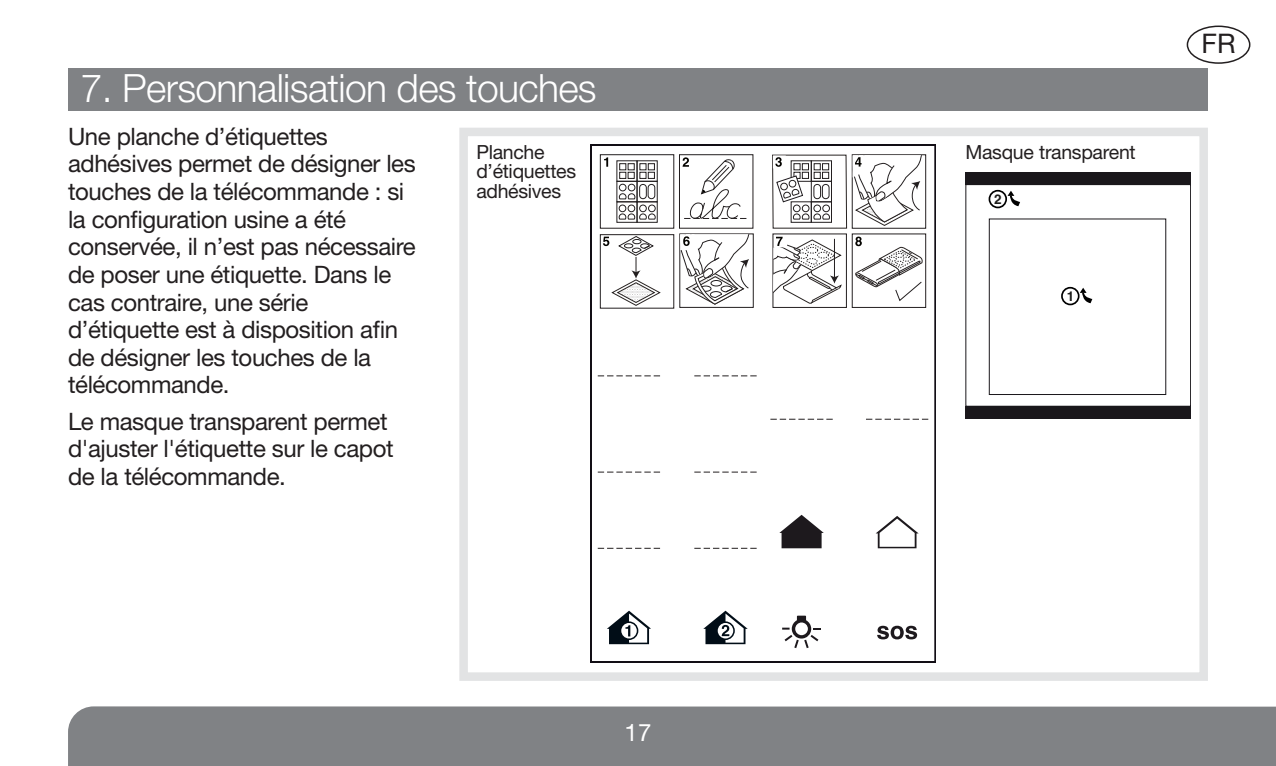
<style>
.page{position:relative;width:1276px;height:766px;background:#fff}
.page>*{position:absolute;margin:0;border:0;box-sizing:border-box;transform-origin:0 0}
.t1{font:300 39px "+TBWAUP Helvetica Neue LT Com";letter-spacing:-.015em;color:#fff}
.t2{font:27px "+CUKUHV Helvetica Neue LT Com";color:#231f20}
.t3{font:24px/27.6px "+CUKUHV Helvetica Neue LT Com";letter-spacing:-.015em;color:#231f20}
.t4{font:24px "+CUKUHV Helvetica Neue LT Com";color:#fff}
.t5{font:19.5px/19.5px "+CUKUHV Helvetica Neue LT Com";letter-spacing:-.015em;color:#231f20}
.t6{font:700 13.5px "+QXKWDV Helvetica";color:#1d1d1b}
</style>
<div class="page">
<div style="left:1186px;top:26px;width:64px;height:38px;border:3px solid #231f20;border-radius:50%"></div>
<div style="left:68px;top:706px;width:1208px;height:59px;background:#808285"></div>
<div style="left:68px;top:68px;width:1140px;height:43px;background:#808285"></div>
<div style="left:459px;top:128px;width:749px;height:552px;border:9px solid #e2e3e4"></div>
<div style="left:772px;top:155px;width:75px;height:73px;border:1px solid #272221"></div>
<svg style="left:779px;top:514px;width:45px;height:34px"></svg>
<svg style="left:875px;top:516px;width:43px;height:32px"></svg>
<svg style="left:782px;top:615px;width:39px;height:33px"></svg>
<svg style="left:877px;top:625px;width:40px;height:14px"></svg>
<svg style="left:607px;top:610px;width:44px;height:34px"></svg>
<svg style="left:703px;top:610px;width:44px;height:34px"></svg>
<div style="left:679px;top:154px;width:74px;height:74px;border:1px solid #231f20"></div>
<div style="left:600px;top:154px;width:74px;height:74px;border:1px solid #231f20"></div>
<svg style="left:604px;top:157px;width:4px;height:10px"></svg>
<svg style="left:616px;top:160px;width:42px;height:63px"></svg>
<svg style="left:680px;top:234px;width:73px;height:71px"></svg>
<div style="left:600px;top:234px;width:74px;height:74px;border:1px solid #231f20"></div>
<svg style="left:603px;top:236px;width:57px;height:70px"></svg>
<div style="left:852px;top:154px;width:74px;height:74px;border:1px solid #231f20"></div>
<svg style="left:773px;top:237px;width:69px;height:67px"></svg>
<svg style="left:852px;top:155px;width:70px;height:71px"></svg>
<div style="left:852px;top:233px;width:74px;height:75px;border:1px solid #231f20"></div>
<svg style="left:773px;top:155px;width:59px;height:68px"></svg>
<svg style="left:855px;top:236px;width:67px;height:65px"></svg>
<svg style="left:682px;top:157px;width:64px;height:62px"></svg>
<svg style="left:598px;top:375px;width:62px;height:1px"></svg>
<svg style="left:598px;top:471px;width:62px;height:1px"></svg>
<svg style="left:694px;top:375px;width:62px;height:1px"></svg>
<svg style="left:598px;top:547px;width:62px;height:1px"></svg>
<svg style="left:694px;top:547px;width:62px;height:1px"></svg>
<svg style="left:770px;top:418px;width:62px;height:1px"></svg>
<svg style="left:694px;top:471px;width:62px;height:1px"></svg>
<svg style="left:866px;top:418px;width:62px;height:1px"></svg>
<div style="left:988px;top:190px;width:19px;height:18px;border:2px solid #000;border-radius:50%"></div>
<svg style="left:1007px;top:191px;width:13px;height:15px"></svg>
<div style="left:1061px;top:287px;width:18px;height:18px;border:2px solid #000;border-radius:50%"></div>
<svg style="left:1079px;top:287px;width:13px;height:16px"></svg>
<div style="left:989px;top:218px;width:177px;height:177px;border:1px solid #1a171b"></div>
<div style="left:965px;top:184px;width:226px;height:222px;border:1px solid #1a171b"></div>
<div style="left:965px;top:172px;width:226px;height:12px;background:#1a171b"></div>
<div style="left:965px;top:406px;width:226px;height:13px;background:#1a171b"></div>
<h1 class="t1" style="left:81px;top:74px;width:517px">7. Personnalisation des touches</h1>
<p class="t3" style="left:68px;top:122px;width:349px">Une planche d’étiquettes adhésives permet de désigner les touches de la télécommande : si la configuration usine a été conservée, il n’est pas nécessaire de poser une étiquette. Dans le cas contraire, une série d’étiquette est à disposition afin de désigner les touches de la télécommande.</p>
<p class="t3" style="left:68px;top:407px;width:327px">Le masque transparent permet d'ajuster l'étiquette sur le capot de la télécommande.</p>
<p class="t5" style="left:476px;top:142px;width:101px">Planche d’étiquettes adhésives</p>
<p class="t5" style="left:965px;top:142px;width:172px">Masque transparent</p>
<p class="t6" style="left:994px;top:191px;width:9px">2</p>
<p class="t6" style="left:1066px;top:288px;width:9px">1</p>
<p class="t2" style="left:1201px;top:28px;width:35px">FR</p>
<p class="t4" style="left:624px;top:719px;width:28px">17</p>
</div>
